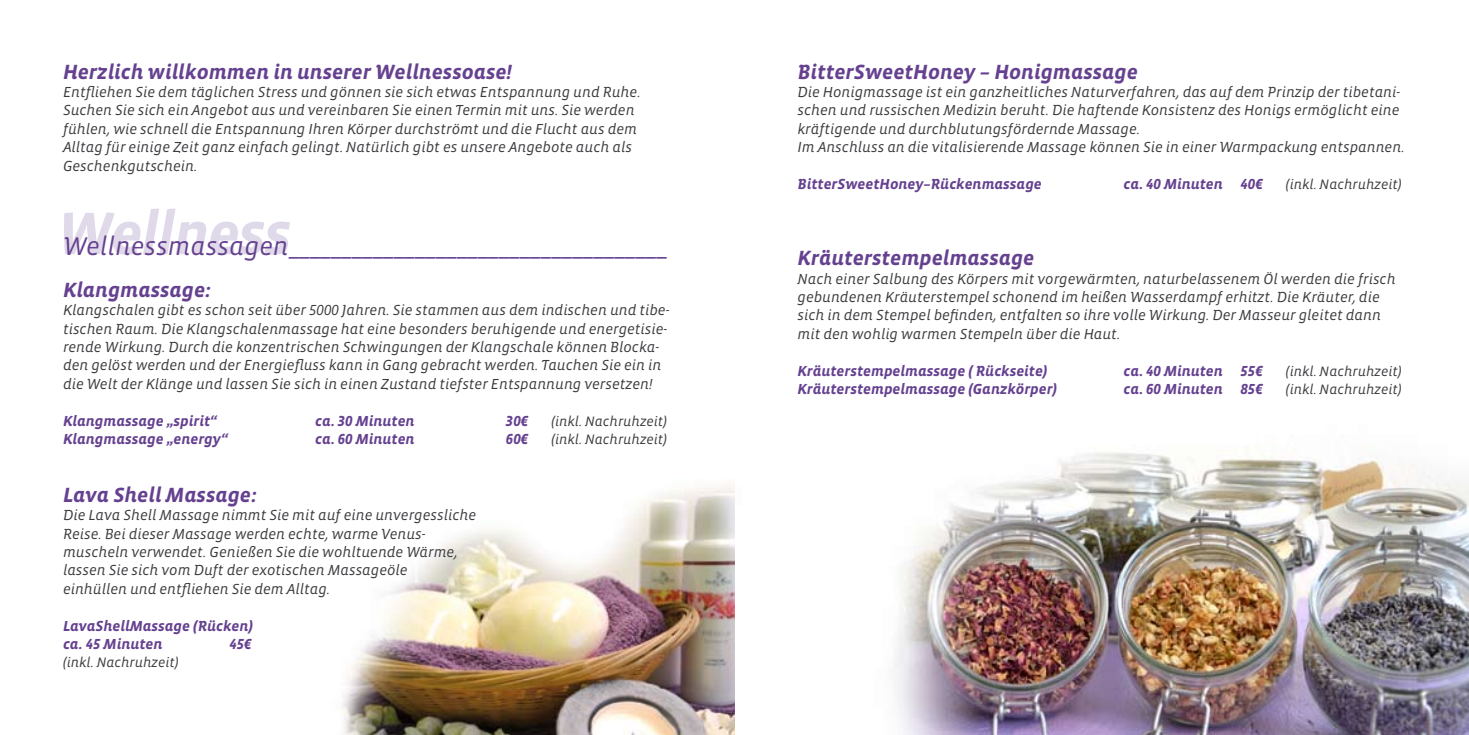
<style>
.page{position:relative;width:1469px;height:735px;background:#fff}
.page>*{position:absolute;margin:0;border:0;box-sizing:border-box;transform-origin:0 0}
.t1{font:italic 700 61.25px "Vista Sans";letter-spacing:-.03em;color:#654190}
.t2{font:26.25px "Vista Sans Alt Book Ita";color:#654190}
.t3{font:21px "Vista Sans Alt Bold Ita";color:#654190}
.t4{font:14.88px/18.4px "Vista Sans Alt Book Ita";color:#3c3a3e}
.t5{font:14.88px/18.4px "Vista Sans Alt Bold Ita";color:#654190}
.t6{font:14px "Vista Sans Alt Book Ita";color:#3c3a3e}
</style>
<div class="page">
<img style="left:734px;top:445px;width:734px;height:289px">
<img style="left:341px;top:484px;width:393px;height:250px">
<h3 class="t3" style="left:63px;top:61px;width:450px">Herzlich willkommen in unserer Wellnessoase!</h3>
<p class="t4" style="left:63px;top:83px;width:579px">Entfliehen Sie dem täglichen Stress und gönnen sie sich etwas Entspannung und Ruhe.<br>Suchen Sie sich ein Angebot aus und vereinbaren Sie einen Termin mit uns. Sie werden fühlen, wie schnell die Entspannung Ihren Körper durchströmt und die Flucht aus dem Alltag für einige Zeit ganz einfach gelingt. Natürlich gibt es unsere Angebote auch als Geschenkgutschein.</p>
<h1 class="t1" style="left:57px;top:202px;width:236px">Wellness</h1>
<h2 class="t2" style="left:63px;top:232px;width:608px">Wellnessmassagen____________________________________</h2>
<h3 class="t3" style="left:63px;top:279px;width:149px">Klangmassage:</h3>
<p class="t4" style="left:63px;top:301px;width:608px">Klangschalen gibt es schon seit über 5000 Jahren. Sie stammen aus dem indischen und tibe&shy;tischen Raum. Die Klangschalenmassage hat eine besonders beruhigende und energetisie&shy;rende Wirkung. Durch die konzentrischen Schwingungen der Klangschale können Blocka&shy;den gelöst werden und der Energiefluss kann in Gang gebracht werden. Tauchen Sie ein in die Welt der Klänge und lassen Sie sich in einen Zustand tiefster Entspannung versetzen!</p>
<p class="t5" style="left:63px;top:411px;width:156px">Klangmassage „spirit“</p>
<p class="t5" style="left:315px;top:411px;width:101px">ca. 30 Minuten</p>
<p class="t5" style="left:506px;top:411px;width:24px">30€</p>
<p class="t6" style="left:551px;top:413px;width:117px">(inkl. Nachruhzeit)</p>
<p class="t5" style="left:63px;top:430px;width:167px">Klangmassage „energy“</p>
<p class="t5" style="left:315px;top:430px;width:101px">ca. 60 Minuten</p>
<p class="t5" style="left:506px;top:430px;width:24px">60€</p>
<p class="t6" style="left:551px;top:432px;width:117px">(inkl. Nachruhzeit)</p>
<h3 class="t3" style="left:63px;top:483px;width:195px">Lava Shell Massage:</h3>
<p class="t4" style="left:63px;top:506px;width:414px">Die Lava Shell Massage nimmt Sie mit auf eine unvergessliche Reise. Bei dieser Massage werden echte, warme Venus&shy;muscheln verwendet. Genießen Sie die wohltuende Wärme, lassen Sie sich vom Duft der exotischen Massageöle<br>einhüllen und entfliehen Sie dem Alltag.</p>
<p class="t5" style="left:63px;top:616px;width:191px">LavaShellMassage (Rücken) ca. 45 Minuten</p>
<p class="t5" style="left:229px;top:634px;width:24px">45€</p>
<p class="t6" style="left:63px;top:655px;width:117px">(inkl. Nachruhzeit)</p>
<h3 class="t3" style="left:797px;top:61px;width:342px">BitterSweetHoney – Honigmassage</h3>
<p class="t4" style="left:797px;top:83px;width:608px">Die Honigmassage ist ein ganzheitliches Naturverfahren, das auf dem Prinzip der tibetani&shy;schen und russischen Medizin beruht. Die haftende Konsistenz des Honigs ermöglicht eine kräftigende und durchblutungsfördernde Massage.<br>Im Anschluss an die vitalisierende Massage können Sie in einer Warmpackung entspannen.</p>
<p class="t5" style="left:797px;top:175px;width:246px">BitterSweetHoney–Rückenmassage</p>
<p class="t5" style="left:1123px;top:175px;width:141px">ca. 40 Minuten 40€</p>
<p class="t6" style="left:1285px;top:177px;width:117px">(inkl. Nachruhzeit)</p>
<h3 class="t3" style="left:797px;top:247px;width:238px">Kräuterstempelmassage</h3>
<p class="t4" style="left:797px;top:270px;width:599px">Nach einer Salbung des Körpers mit vorgewärmten, naturbelassenem Öl werden die frisch gebundenen Kräuterstempel schonend im heißen Wasserdampf erhitzt. Die Kräuter, die sich in dem Stempel befinden, entfalten so ihre volle Wirkung. Der Masseur gleitet dann mit den wohlig warmen Stempeln über die Haut.</p>
<p class="t5" style="left:797px;top:361px;width:251px">Kräuterstempelmassage ( Rückseite)</p>
<p class="t5" style="left:1123px;top:361px;width:141px">ca. 40 Minuten 55€</p>
<p class="t6" style="left:1285px;top:363px;width:117px">(inkl. Nachruhzeit)</p>
<p class="t5" style="left:797px;top:380px;width:261px">Kräuterstempelmassage (Ganzkörper)</p>
<p class="t5" style="left:1123px;top:380px;width:141px">ca. 60 Minuten 85€</p>
<p class="t6" style="left:1285px;top:382px;width:117px">(inkl. Nachruhzeit)</p>
</div>
